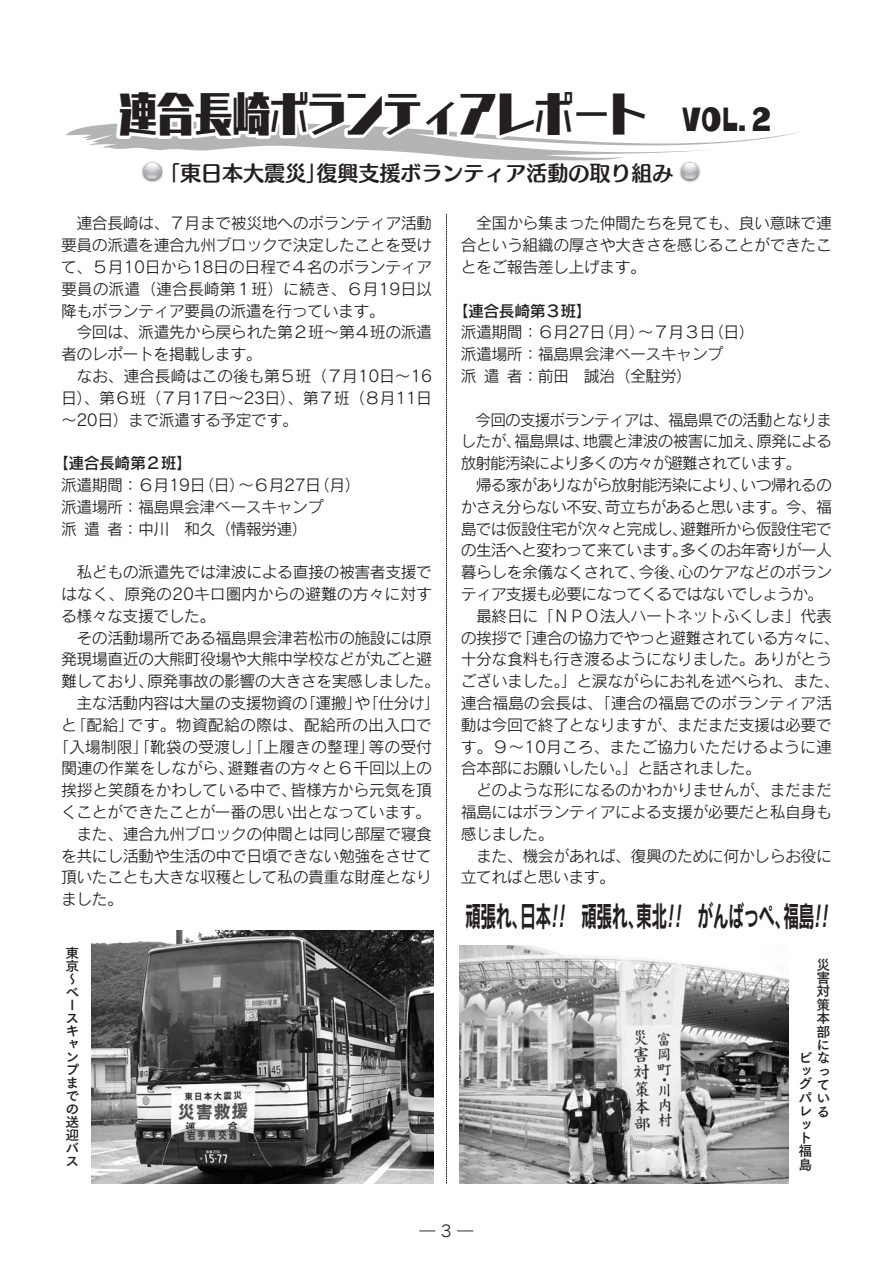
<style>
.page{position:relative;width:893px;height:1263px;background:#fff}
.page>*{position:absolute;margin:0;border:0;box-sizing:border-box;transform-origin:0 0}
.t1{font:45px "Carat Std UB 90 pv RKSJ H";color:#231f20;scale:.84 1}
.t2{font:28.65px "Rodin Pro B";letter-spacing:-.035em;color:#231f20;scale:.56 1}
.t3{font:21px "Humming Std B 90 pv RKSJ H";color:#231f20}
.t4{font:15.9px/21.8px "Rodin Pro M";letter-spacing:-.03em;color:#231f20;text-align:justify}
.t5{font:15.9px "Rodin Pro M";letter-spacing:-.055em;color:#231f20}
.t6{font:15.9px "Rodin Pro M";color:#231f20}
.t7{font:15.9px "Rodin Pro M";letter-spacing:-.01em;color:#231f20}
.t8{font:15.9px "Rodin Pro M";letter-spacing:-.005em;color:#231f20}
.t9{font:15.9px "Rodin Pro M";letter-spacing:.005em;color:#231f20}
.t10{font:15.9px "Rodin Pro DB";letter-spacing:-.035em;color:#231f20}
.t11{font:13.8px "Tsuku Go Pro B";letter-spacing:.3em;color:#231f20}
.t12{font:13.35px/12.9px "Tsuku Go Pro B";color:#231f20;text-align:justify}
.s1{font-family:"Rowdy Std EB 90 pv RKSJ H";font-size:30px}
</style>
<div class="page">
<svg style="left:446px;top:214px;width:1px;height:969px"></svg>
<img style="left:146px;top:180px;width:13px;height:3px">
<img style="left:683px;top:180px;width:14px;height:3px">
<svg style="left:66px;top:121px;width:732px;height:59px"></svg>
<img style="left:91px;top:930px;width:343px;height:253px">
<img style="left:459px;top:945px;width:330px;height:238px">
<h1 class="t1" style="left:119px;top:97px;width:781px">連合長崎ボランティアレポート <span class="s1">VOL．２</span></h1>
<h3 class="t3" style="left:159px;top:165px;width:516px">「東日本大震災」復興支援ボランティア活動の取り組み</h3>
<p class="t4" style="left:61px;top:215px;width:373px;text-indent:15px">連合長崎は、７月まで被災地へのボランティア活動要員の派遣を連合九州ブロックで決定したことを受けて、５月10日から18日の日程で４名のボランティア要員の派遣（連合長崎第１班）に続き、６月19日以降もボランティア要員の派遣を行っています。</p>
<p class="t4" style="left:61px;top:324px;width:373px;text-indent:15px">今回は、派遣先から戻られた第２班～第４班の派遣者のレポートを掲載します。</p>
<p class="t4" style="left:61px;top:367px;width:373px;text-indent:16px">なお、連合長崎はこの後も第５班（７月10日～16日）、第６班（７月17日～23日）、第７班（８月11日～20日）まで派遣する予定です。</p>
<p class="t10" style="left:53px;top:457px;width:141px">【連合長崎第２班】</p>
<p class="t4" style="left:61px;top:476px;width:301px;text-align:left">派遣期間：６月19日（日）～６月27日（月）派遣場所：福島県会津ベースキャンプ<br>派遣者：中川　和久（情報労連）</p>
<p class="t4" style="left:61px;top:563px;width:373px;text-indent:15px">私どもの派遣先では津波による直接の被害者支援ではなく、原発の20キロ圏内からの避難の方々に対する様々な支援でした。</p>
<p class="t4" style="left:76px;top:629px;width:357px">その活動場所である福島県会津若松市の施設には原</p>
<p class="t4" style="left:61px;top:651px;width:373px">発現場直近の大熊町役場や大熊中学校などが丸ごと避</p>
<p class="t4" style="left:61px;top:672px;width:381px">難しており、原発事故の影響の大きさを実感しました。</p>
<p class="t4" style="left:76px;top:694px;width:365px">主な活動内容は大量の支援物資の「運搬」や「仕分け」</p>
<p class="t9" style="left:61px;top:719px;width:373px">と「配給」です。物資配給の際は、配給所の出入口で</p>
<p class="t6" style="left:53px;top:740px;width:381px">「入場制限」「靴袋の受渡し」「上履きの整理」等の受付</p>
<p class="t4" style="left:61px;top:760px;width:373px">関連の作業をしながら、避難者の方々と６千回以上の</p>
<p class="t4" style="left:61px;top:781px;width:373px">挨拶と笑顔をかわしている中で、皆様方から元気を頂</p>
<p class="t4" style="left:61px;top:803px;width:372px">くことができたことが一番の思い出となっています。</p>
<p class="t4" style="left:76px;top:825px;width:357px">また、連合九州ブロックの仲間とは同じ部屋で寝食</p>
<p class="t4" style="left:61px;top:847px;width:373px">を共にし活動や生活の中で日頃できない勉強をさせて</p>
<p class="t4" style="left:61px;top:869px;width:373px">頂いたことも大きな収穫として私の貴重な財産となり</p>
<p class="t4" style="left:61px;top:890px;width:64px">ました。</p>
<p class="t4" style="left:461px;top:215px;width:373px;text-indent:15px">全国から集まった仲間たちを見ても、良い意味で連合という組織の厚さや大きさを感じることができたことをご報告差し上げます。</p>
<p class="t10" style="left:453px;top:305px;width:141px">【連合長崎第３班】</p>
<p class="t4" style="left:461px;top:324px;width:296px;text-align:left">派遣期間：６月27日（月）～７月３日（日）派遣場所：福島県会津ベースキャンプ<br>派遣者：前田　誠治（全駐労）</p>
<p class="t4" style="left:461px;top:411px;width:373px;text-indent:15px">今回の支援ボランティアは、福島県での活動となりましたが、福島県は、地震と津波の被害に加え、原発による放射能汚染により多くの方々が避難されています。</p>
<p class="t5" style="left:476px;top:479px;width:358px">帰る家がありながら放射能汚染により、いつ帰れるの</p>
<p class="t5" style="left:461px;top:501px;width:373px">かさえ分らない不安、苛立ちがあると思います。今、福</p>
<p class="t5" style="left:461px;top:523px;width:373px">島では仮設住宅が次々と完成し、避難所から仮設住宅で</p>
<p class="t5" style="left:461px;top:544px;width:373px">の生活へと変わって来ています。多くのお年寄りが一人</p>
<p class="t4" style="left:461px;top:563px;width:373px">暮らしを余儀なくされて、今後、心のケアなどのボラン</p>
<p class="t5" style="left:461px;top:588px;width:364px">ティア支援も必要になってくるではないでしょうか。</p>
<p class="t4" style="left:476px;top:607px;width:357px">最終日に「ＮＰＯ法人ハートネットふくしま」代表</p>
<p class="t4" style="left:461px;top:629px;width:381px">の挨拶で「連合の協力でやっと避難されている方々に、</p>
<p class="t4" style="left:461px;top:651px;width:373px">十分な食料も行き渡るようになりました。ありがとう</p>
<p class="t4" style="left:461px;top:672px;width:381px">ございました。」と涙ながらにお礼を述べられ、また、</p>
<p class="t7" style="left:461px;top:697px;width:373px">連合福島の会長は、「連合の福島でのボランティア活</p>
<p class="t4" style="left:461px;top:716px;width:373px">動は今回で終了となりますが、まだまだ支援は必要で</p>
<p class="t8" style="left:461px;top:741px;width:373px">す。９～10月ころ、またご協力いただけるように連</p>
<p class="t4" style="left:461px;top:760px;width:302px">合本部にお願いしたい。」と話されました。</p>
<p class="t4" style="left:476px;top:781px;width:357px">どのような形になるのかわかりませんが、まだまだ</p>
<p class="t4" style="left:461px;top:803px;width:373px">福島にはボランティアによる支援が必要だと私自身も</p>
<p class="t4" style="left:461px;top:825px;width:94px">感じました。</p>
<p class="t4" style="left:476px;top:847px;width:357px">また、機会があれば、復興のために何かしらお役に</p>
<p class="t4" style="left:461px;top:869px;width:156px">立てればと思います。</p>
<h2 class="t2" style="left:465px;top:905px;width:655px">頑張れ、日本!! 頑張れ、東北!! がんばっぺ、福島!!</h2>
<p class="t12" style="left:65px;top:949px;width:15px">東京〜ベースキャンプまでの送迎バス</p>
<p class="t11" style="left:816px;top:959px;width:15px">災</p>
<p class="t11" style="left:816px;top:973px;width:15px">害</p>
<p class="t11" style="left:816px;top:986px;width:15px">対</p>
<p class="t11" style="left:816px;top:999px;width:15px">策</p>
<p class="t11" style="left:816px;top:1013px;width:15px">本</p>
<p class="t11" style="left:816px;top:1026px;width:15px">部</p>
<p class="t11" style="left:816px;top:1039px;width:15px">に</p>
<p class="t11" style="left:798px;top:1053px;width:33px">ビな</p>
<p class="t11" style="left:798px;top:1066px;width:33px">ッっ</p>
<p class="t11" style="left:798px;top:1079px;width:33px">グて</p>
<p class="t11" style="left:798px;top:1093px;width:33px">パい</p>
<p class="t11" style="left:798px;top:1106px;width:33px">レる</p>
<p class="t11" style="left:798px;top:1119px;width:15px">ッ</p>
<p class="t11" style="left:798px;top:1132px;width:15px">ト</p>
<p class="t11" style="left:798px;top:1146px;width:15px">福</p>
<p class="t11" style="left:798px;top:1159px;width:15px">島</p>
<p class="t4" style="left:420px;top:1222px;width:55px">― 3 ―</p>
</div>
